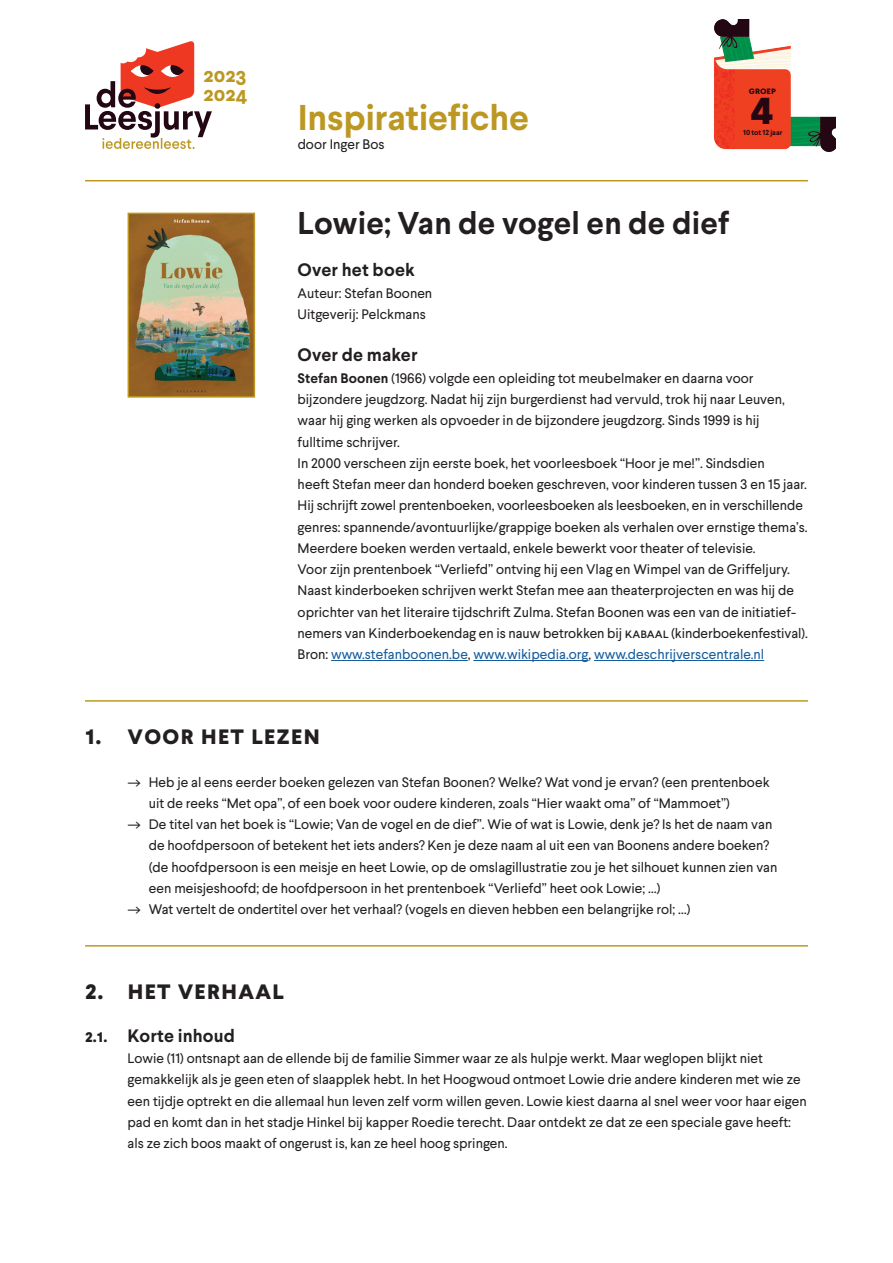
<style>
.page{position:relative;width:893px;height:1263px;background:#fff}
.page>*{position:absolute;margin:0;border:0;box-sizing:border-box;transform-origin:0 0}
.t1{font:700 48.6px "Larsseit";color:#230712}
.t2{font:700 35.85px "Larsseit";letter-spacing:-.01em;color:#bc9822}
.t3{font:700 31.5px "Larsseit";letter-spacing:.005em;color:#231f20}
.t4{font:700 27px "Larsseit";letter-spacing:.03em;color:#231f20}
.t5{font:700 20.25px/18.9px "Larsseit";color:#bc9822}
.t6{font:700 18px "Larsseit";letter-spacing:.005em;color:#231f20}
.t7{font:13.8px/21.3px "Larsseit";color:#231f20}
.t8{font:700 10.2px "Larsseit";color:#230712}
.t9{font:700 7.35px "Larsseit";color:#230712}
.s1{font-weight:700}
.s2{color:#175d9e}
</style>
<div class="page">
<svg style="left:85px;top:41px;width:127px;height:108px"></svg>
<hr style="left:85px;top:700px;width:723px;height:2px;background:#bc9822">
<hr style="left:331px;top:660px;width:137px;height:1px;background:#175d9e">
<hr style="left:473px;top:660px;width:116px;height:1px;background:#175d9e">
<hr style="left:594px;top:660px;width:170px;height:1px;background:#175d9e">
<hr style="left:85px;top:945px;width:723px;height:1px;background:#bc9822">
<hr style="left:85px;top:180px;width:723px;height:1px;background:#bc9822">
<img style="left:714px;top:20px;width:122px;height:132px">
<img style="left:131px;top:216px;width:121px;height:179px">
<div style="left:128px;top:213px;width:127px;height:185px;border:2px solid #bc9822"></div>
<h3 class="t5" style="left:204px;top:66px;width:45px">2023<br>2024</h3>
<h2 class="t2" style="left:298px;top:94px;width:233px">Inspiratiefiche</h2>
<p class="t7" style="left:298px;top:133px;width:88px">door Inger Bos</p>
<p class="t8" style="left:749px;top:84px;width:29px">groep</p>
<p class="t9" style="left:743px;top:128px;width:41px">10 tot 12 jaar</p>
<h1 class="t1" style="left:750px;top:76px;width:26px">4</h1>
<h3 class="t3" style="left:298px;top:203px;width:433px">Lowie; Van de vogel en de dief</h3>
<h3 class="t6" style="left:298px;top:258px;width:119px">Over het boek</h3>
<p class="t7" style="left:298px;top:282px;width:136px">Auteur: Stefan Boonen<br>Uitgeverij: Pelckmans</p>
<h3 class="t6" style="left:298px;top:344px;width:122px">Over de maker</h3>
<p class="t7" style="left:298px;top:367px;width:512px"><span class="s1">Stefan Boonen</span> (1966) volgde een opleiding tot meubelmaker en daarna voor bijzondere jeugdzorg. Nadat hij zijn burgerdienst had vervuld, trok hij naar Leuven, waar hij ging werken als opvoeder in de bijzondere jeugdzorg. Sinds 1999 is hij fulltime schrijver.<br>In 2000 verscheen zijn eerste boek, het voorleesboek “Hoor je me!”. Sindsdien<br>heeft Stefan meer dan honderd boeken geschreven, voor kinderen tussen 3 en 15 jaar.<br>Hij schrijft zowel prentenboeken, voorleesboeken als leesboeken, en in verschillende genres: spannende/avontuurlijke/grappige boeken als verhalen over ernstige thema’s.<br>Meerdere boeken werden vertaald, enkele bewerkt voor theater of televisie.<br>Voor zijn prentenboek “Verliefd” ontving hij een Vlag en Wimpel van de Griffeljury.<br>Naast kinderboeken schrijven werkt Stefan mee aan theaterprojecten en was hij de oprichter van het literaire tijdschrift Zulma. Stefan Boonen was een van de initiatief&shy;nemers van Kinderboekendag en is nauw betrokken bij KABAAL (kinderboekenfestival).<br>Bron: <span class="s2">www.stefanboonen.be</span>, <span class="s2">www.wikipedia.org</span>, <span class="s2">www.deschrijverscentrale.nl</span></p>
<h3 class="t4" style="left:85px;top:717px;width:237px">1. Voor het lezen</h3>
<p class="t7" style="left:128px;top:771px;width:644px">—› Heb je al eens eerder boeken gelezen van Stefan Boonen? Welke? Wat vond je ervan? (een prentenboek</p>
<p class="t7" style="left:149px;top:792px;width:583px">uit de reeks “Met opa”, of een boek voor oudere kinderen, zoals “Hier waakt oma” of “Mammoet”)</p>
<p class="t7" style="left:128px;top:814px;width:646px">—› De titel van het boek is “Lowie; Van de vogel en de dief”. Wie of wat is Lowie, denk je? Is het de naam van</p>
<p class="t7" style="left:149px;top:835px;width:622px">de hoofdpersoon of betekent het iets anders? Ken je deze naam al uit een van Boonens andere boeken?</p>
<p class="t7" style="left:149px;top:856px;width:630px">(de hoofdpersoon is een meisje en heet Lowie, op de omslagillustratie zou je het silhouet kunnen zien van</p>
<p class="t7" style="left:149px;top:877px;width:513px">een meisjeshoofd; de hoofdpersoon in het prentenboek “Verliefd” heet ook Lowie; …)</p>
<p class="t7" style="left:128px;top:899px;width:564px">—› Wat vertelt de ondertitel over het verhaal? (vogels en dieven hebben een belangrijke rol; …)</p>
<h3 class="t4" style="left:85px;top:972px;width:201px">2. H et verhaal</h3>
<h3 class="t6" style="left:85px;top:1024px;width:151px">2.1. Korte inhoud</h3>
<p class="t7" style="left:128px;top:1047px;width:681px">Lowie (11) ontsnapt aan de ellende bij de familie Simmer waar ze als hulpje werkt. Maar weglopen blijkt niet gemakkelijk als je geen eten of slaapplek hebt. In het Hoogwoud ontmoet Lowie drie andere kinderen met wie ze een tijdje optrekt en die allemaal hun leven zelf vorm willen geven. Lowie kiest daarna al snel weer voor haar eigen pad en komt dan in het stadje Hinkel bij kapper Roedie terecht. Daar ontdekt ze dat ze een speciale gave heeft: als ze zich boos maakt of ongerust is, kan ze heel hoog springen.</p>
</div>
